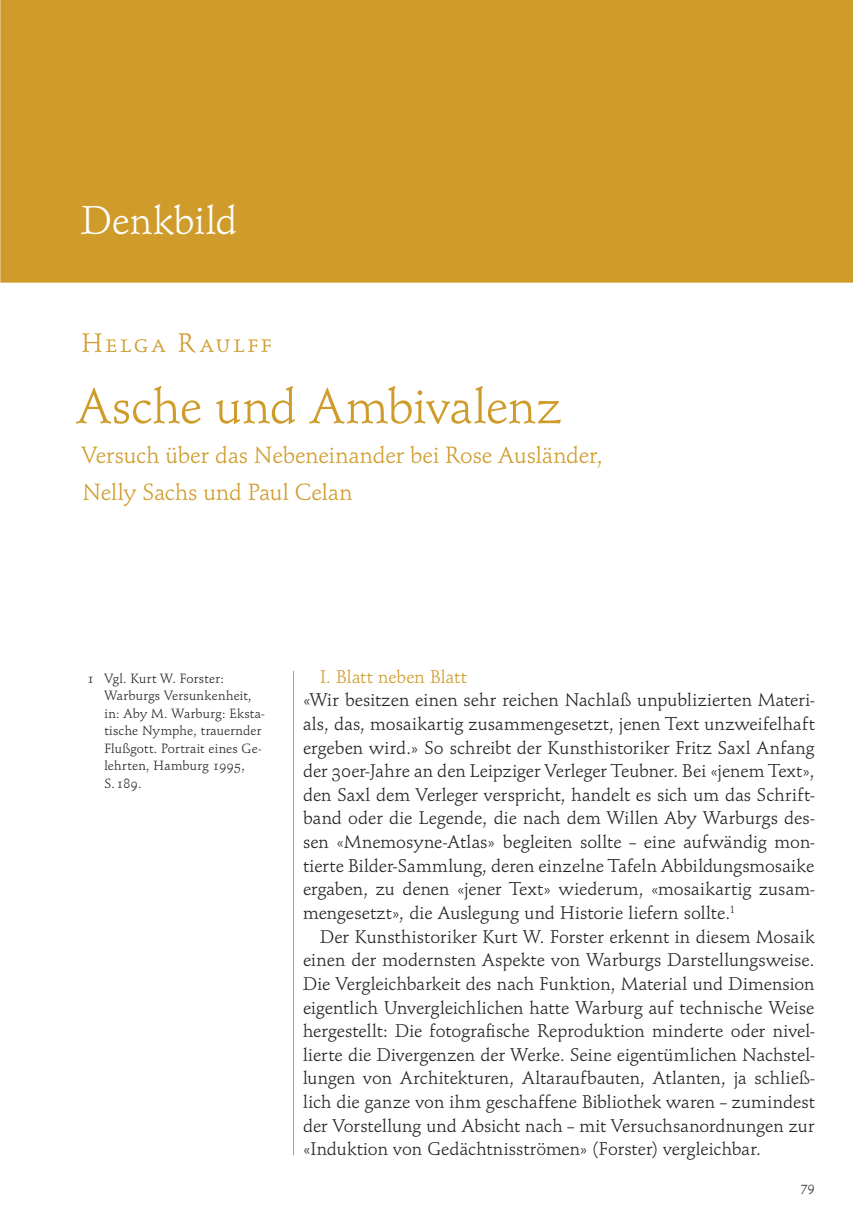
<style>
.page{position:relative;width:853px;height:1220px;background:#fff}
.page>*{position:absolute;margin:0;border:0;box-sizing:border-box;transform-origin:0 0}
.t1{font:52.5px "Schneidler OSF";letter-spacing:-.005em;color:#cf9b2a}
.t2{font:42px "Schneidler OSF";letter-spacing:-.005em;color:#fff}
.t3{font:28px "Schneidler SC";letter-spacing:.105em;color:#cf9b2a}
.t4{font:24.5px/36.8px "Schneidler OSF";color:#cf9b2a}
.t5{font:19.25px/23.6px "Schneidler OSF";letter-spacing:.005em;color:#231f20;text-align:justify}
.t6{font:19.25px "Schneidler OSF";color:#cf9b2a}
.t7{font:14px/17.5px "Schneidler OSF";letter-spacing:.02em;color:#231f20}
</style>
<div class="page">
<hr style="left:293px;top:671px;width:1px;height:484px;background:#cf9b2a">
<div style="left:0;top:0;width:852px;height:283px;background:#cf9b2a"></div>
<h2 class="t2" style="left:81px;top:204px;width:158px">Denkbild</h2>
<h3 class="t3" style="left:81px;top:326px;width:192px">Helga Raulff</h3>
<h1 class="t1" style="left:77px;top:385px;width:486px">Asche und Ambivalenz</h1>
<p class="t4" style="left:82px;top:439px;width:522px">Versuch über das Nebeneinander bei Rose Ausländer,<br>Nelly Sachs und Paul Celan</p>
<p class="t7" style="left:104px;top:670px;width:161px;text-indent:-17px">1 Vgl. Kurt W. Forster:<br>Warburgs Versunkenheit, in: Aby M. Warburg: Eksta&shy;tische Nymphe, trauernder<br>Flußgott. Portrait eines Ge&shy;lehrten, Hamburg 1995,<br>S. 189.</p>
<p class="t6" style="left:320px;top:669px;width:148px">I. Blatt neben Blatt</p>
<p class="t5" style="left:303px;top:690px;width:512px">«Wir besitzen einen sehr reichen Nachlaß unpublizierten Materi&shy;als, das, mosaikartig zusammengesetzt, jenen Text unzweifelhaft ergeben wird.» So schreibt der Kunsthistoriker Fritz Saxl Anfang der 30er-Jahre an den Leipziger Verleger Teubner. Bei «jenem Text», den Saxl dem Verleger verspricht, handelt es sich um das Schrift&shy;band oder die Legende, die nach dem Willen Aby Warburgs des&shy;sen «Mnemosyne-Atlas» begleiten sollte – eine aufwändig mon&shy;tierte Bilder-Sammlung, deren einzelne Tafeln Abbildungsmosaike ergaben, zu denen «jener Text» wiederum, «mosaikartig zusam&shy;mengesetzt», die Auslegung und Historie liefern sollte.<sup>1</sup></p>
<p class="t5" style="left:303px;top:926px;width:512px;text-indent:17px">Der Kunsthistoriker Kurt W. Forster erkennt in diesem Mosaik einen der modernsten Aspekte von Warburgs Darstellungsweise.<br>Die Vergleichbarkeit des nach Funktion, Material und Dimension eigentlich Unvergleichlichen hatte Warburg auf technische Weise hergestellt: Die fotografische Reproduktion minderte oder nivel&shy;lierte die Divergenzen der Werke. Seine eigentümlichen Nachstel&shy;lungen von Architekturen, Altaraufbauten, Atlanten, ja schließ&shy;lich die ganze von ihm geschaffene Bibliothek waren – zumindest der Vorstellung und Absicht nach – mit Versuchsanordnungen zur «Induktion von Gedächtnisströmen» (Forster) vergleichbar.</p>
<p class="t7" style="left:800px;top:1178px;width:15px">79</p>
</div>
